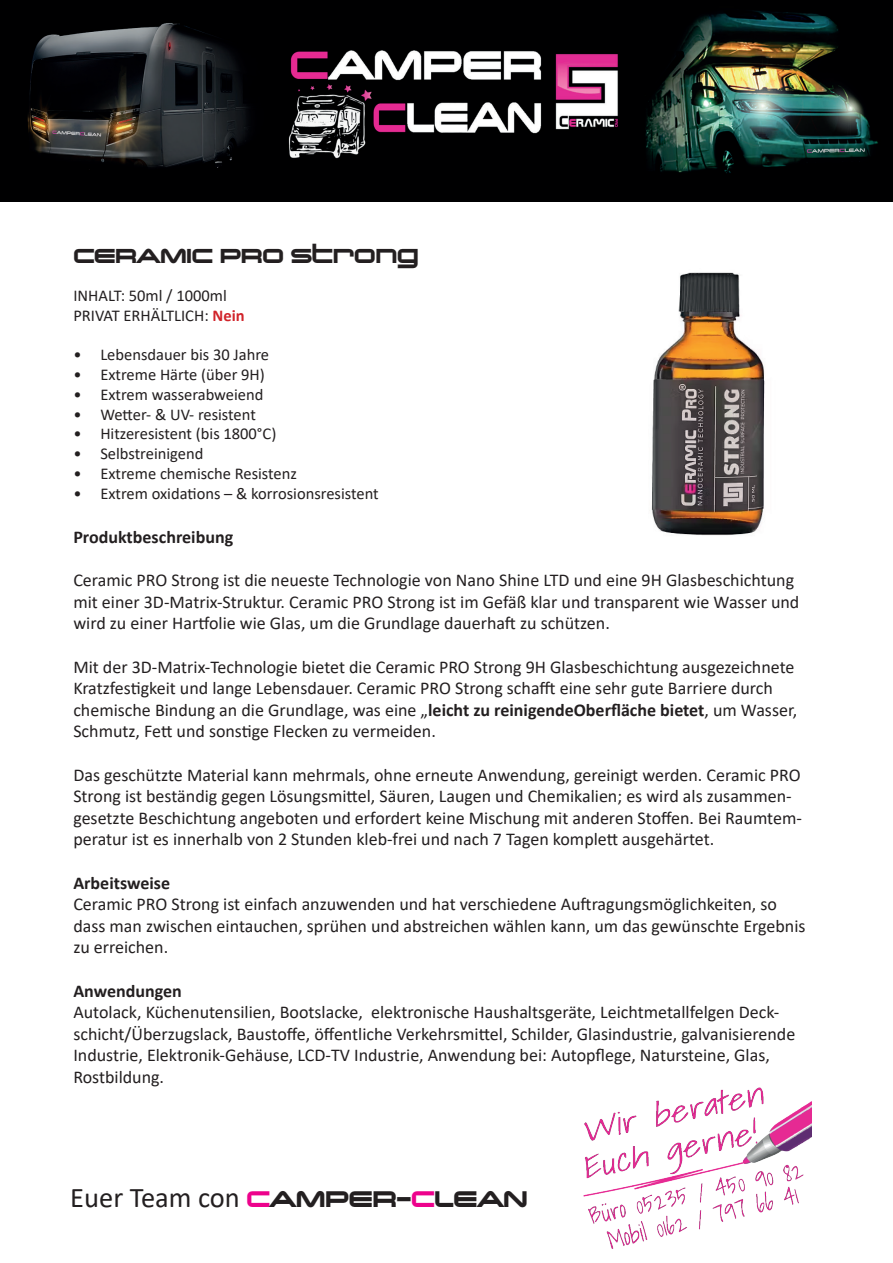
<style>
.page{position:relative;width:893px;height:1263px;background:#fff}
.page>*{position:absolute;margin:0;border:0;box-sizing:border-box;transform-origin:0 0}
.t1{font:28.5px "Calibri";color:#231f20}
.t2{font:700 25.5px "Changeling Neo";color:#231f20}
.t3{font:18px/21.6px "Calibri";color:#231f20}
.t4{font:700 18px "Calibri";color:#231f20}
.t5{font:16.5px/19.8px "Calibri";color:#231f20}
.s1{font-weight:700;color:#d1232a}
.s2{font-weight:700}
.s3{font-family:"Changeling Neo";font-weight:700;color:#ed028c}
.s4{font-family:"Changeling Neo";font-weight:700}
</style>
<div class="page">
<img style="left:0;top:0;width:893px;height:202px">
<img style="left:651px;top:272px;width:114px;height:264px">
<img style="left:583px;top:1087px;width:228px;height:162px">
<h2 class="t2" style="left:73px;top:239px;width:347px">CERAMIC PRO Strong</h2>
<p class="t5" style="left:73px;top:285px;width:173px">INHALT: 50ml / 1000ml<br>PRIVAT ERHÄLTLICH: <span class="s1">Nein</span></p>
<p class="t5" style="left:73px;top:344px;width:197px">• Lebensdauer bis 30 Jahre</p>
<p class="t5" style="left:73px;top:364px;width:193px">• Extreme Härte (über 9H)</p>
<p class="t5" style="left:73px;top:384px;width:192px">• Extrem wasserabweiend</p>
<p class="t5" style="left:73px;top:404px;width:184px">• Wetter- &amp; UV- resistent</p>
<p class="t5" style="left:73px;top:424px;width:204px">• Hitzeresistent (bis 1800°C)</p>
<p class="t5" style="left:73px;top:443px;width:132px">• Selbstreinigend</p>
<p class="t5" style="left:73px;top:463px;width:225px">• Extreme chemische Resistenz</p>
<p class="t5" style="left:73px;top:483px;width:307px">• Extrem oxidations – &amp; korrosionsresistent</p>
<p class="t4" style="left:73px;top:524px;width:161px">Produktbeschreibung</p>
<p class="t3" style="left:73px;top:569px;width:727px">Ceramic PRO Strong ist die neueste Technologie von Nano Shine LTD und eine 9H Glasbeschichtung mit einer 3D-Matrix-Struktur. Ceramic PRO Strong ist im Gefäß klar und transparent wie Wasser und wird zu einer Hartfolie wie Glas, um die Grundlage dauerhaft zu schützen.</p>
<p class="t3" style="left:73px;top:655px;width:725px">Mit der 3D-Matrix-Technologie bietet die Ceramic PRO Strong 9H Glasbeschichtung ausgezeichnete Kratzfestigkeit und lange Lebensdauer. Ceramic PRO Strong schafft eine sehr gute Barriere durch chemische Bindung an die Grundlage, was eine „<span class="s2">leicht zu reinigendeOberfläche bietet</span>, um Wasser, Schmutz, Fett und sonstige Flecken zu vermeiden.</p>
<p class="t3" style="left:73px;top:763px;width:730px">Das geschützte Material kann mehrmals, ohne erneute Anwendung, gereinigt werden. Ceramic PRO Strong ist beständig gegen Lösungsmittel, Säuren, Laugen und Chemikalien; es wird als zusammen&shy;gesetzte Beschichtung angeboten und erfordert keine Mischung mit anderen Stoffen. Bei Raumtem&shy;peratur ist es innerhalb von 2 Stunden kleb-frei und nach 7 Tagen komplett ausgehärtet.</p>
<p class="t4" style="left:73px;top:870px;width:98px">Arbeitsweise</p>
<p class="t3" style="left:73px;top:893px;width:734px">Ceramic PRO Strong ist einfach anzuwenden und hat verschiedene Auftragungsmöglichkeiten, so dass man zwischen eintauchen, sprühen und abstreichen wählen kann, um das gewünschte Ergebnis zu erreichen.</p>
<p class="t4" style="left:73px;top:978px;width:110px">Anwendungen</p>
<p class="t3" style="left:73px;top:1001px;width:723px">Autolack, Küchenutensilien, Bootslacke, elektronische Haushaltsgeräte, Leichtmetallfelgen Deck&shy;schicht/Überzugslack, Baustoffe, öffentliche Verkehrsmittel, Schilder, Glasindustrie, galvanisierende Industrie, Elektronik-Gehäuse, LCD-TV Industrie, Anwendung bei: Autopflege, Natursteine, Glas, Rostbildung.</p>
<h1 class="t1" style="left:70px;top:1178px;width:459px">Euer Team con <span class="s3">C</span><span class="s4">AMPER-</span><span class="s3">C</span><span class="s4">LEAN</span></h1>
</div>
